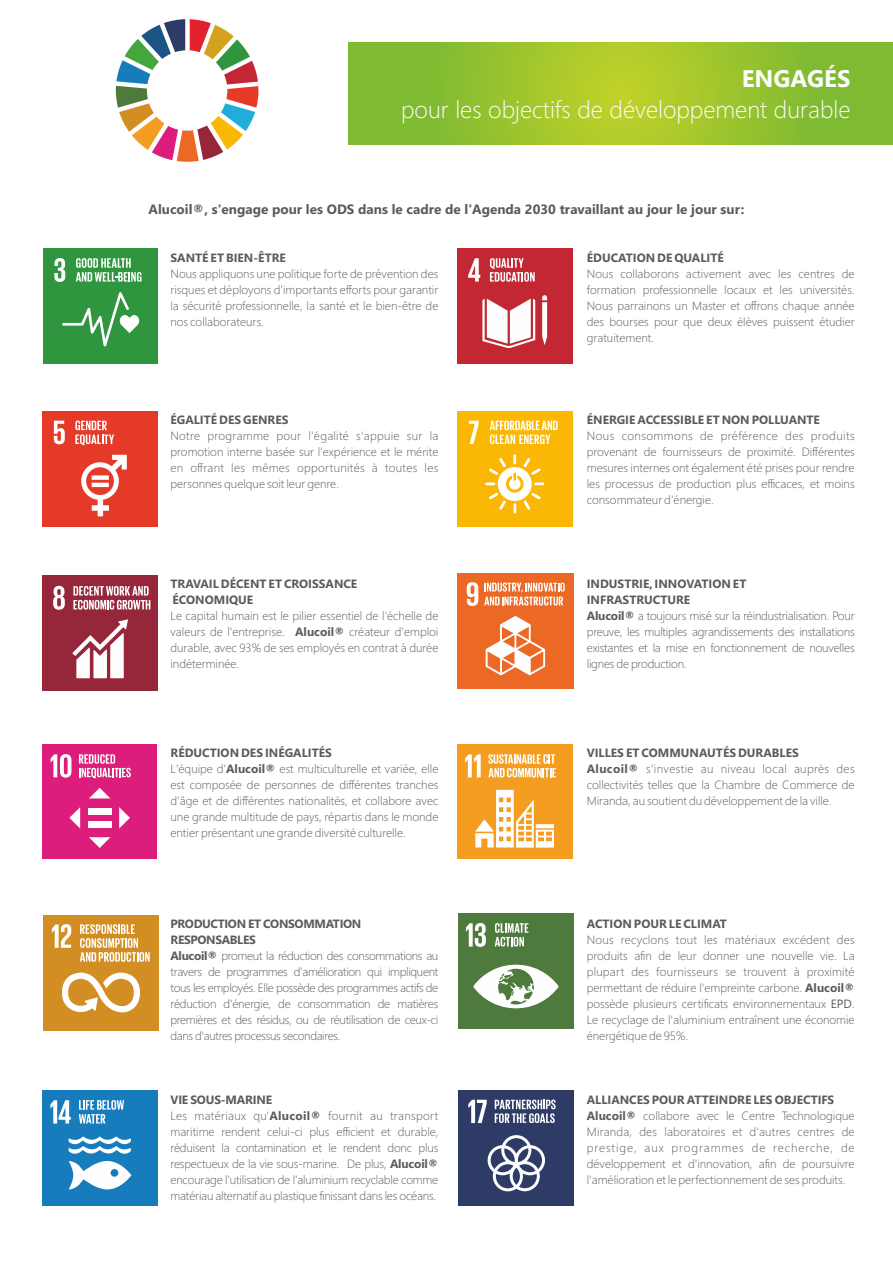
<style>
.page{position:relative;width:893px;height:1263px;background:#fff}
.page>*{position:absolute;margin:0;border:0;box-sizing:border-box;transform-origin:0 0}
.t1{font:300 24px "Segoe UI";color:#fefefe}
.t2{font:700 24px "Segoe UI";color:#fefefe}
.t3{font:700 13.5px "Segoe UI";color:#5b5b5b}
.t4{font:300 12px/15.9px "Segoe UI";color:#5b5b5b;text-align:justify}
.t5{font:300 12px/15.9px "Segoe UI";letter-spacing:-.025em;color:#5b5b5b}
.t6{font:700 12px/15.9px "Segoe UI";color:#5b5b5b}
.s1{font-weight:700}
.s2{font-weight:400}
</style>
<div class="page">
<svg style="left:349px;top:43px;width:544px;height:102px;background:#95c22e"></svg>
<svg style="left:116px;top:19px;width:142px;height:143px"></svg>
<div style="left:43px;top:249px;width:115px;height:115px;background:#2f953f"></div>
<svg style="left:54px;top:258px;width:11px;height:24px"></svg>
<svg style="left:62px;top:292px;width:77px;height:54px"></svg>
<svg style="left:76px;top:258px;width:65px;height:24px"></svg>
<div style="left:457px;top:249px;width:116px;height:115px;background:#c42734"></div>
<svg style="left:468px;top:258px;width:12px;height:24px"></svg>
<svg style="left:542px;top:295px;width:5px;height:50px"></svg>
<svg style="left:482px;top:298px;width:53px;height:50px"></svg>
<svg style="left:490px;top:258px;width:45px;height:24px"></svg>
<div style="left:42px;top:411px;width:116px;height:116px;background:#e63a29"></div>
<svg style="left:54px;top:421px;width:11px;height:23px"></svg>
<svg style="left:81px;top:455px;width:46px;height:61px"></svg>
<div style="left:92px;top:475px;width:17px;height:5px;background:#fefefe"></div>
<hr style="left:92px;top:483px;width:17px;height:4px;background:#fefefe">
<svg style="left:75px;top:421px;width:39px;height:24px"></svg>
<div style="left:457px;top:411px;width:116px;height:116px;background:#fab805"></div>
<svg style="left:469px;top:421px;width:10px;height:23px"></svg>
<svg style="left:490px;top:421px;width:68px;height:23px"></svg>
<svg style="left:485px;top:454px;width:59px;height:59px"></svg>
<div style="left:42px;top:575px;width:116px;height:116px;background:#96273b"></div>
<svg style="left:53px;top:586px;width:12px;height:24px"></svg>
<svg style="left:72px;top:619px;width:56px;height:59px"></svg>
<svg style="left:73px;top:586px;width:77px;height:23px"></svg>
<div style="left:42px;top:745px;width:115px;height:114px;background:#dd1d7b"></div>
<svg style="left:51px;top:754px;width:20px;height:24px"></svg>
<svg style="left:79px;top:754px;width:52px;height:24px"></svg>
<svg style="left:69px;top:807px;width:11px;height:21px"></svg>
<svg style="left:119px;top:807px;width:11px;height:21px"></svg>
<svg style="left:89px;top:788px;width:21px;height:10px"></svg>
<svg style="left:89px;top:837px;width:21px;height:11px"></svg>
<div style="left:88px;top:808px;width:23px;height:6px;background:#fefefe"></div>
<div style="left:88px;top:821px;width:23px;height:7px;background:#fefefe"></div>
<div style="left:457px;top:745px;width:115px;height:114px;background:#f59d21"></div>
<svg style="left:465px;top:754px;width:16px;height:23px"></svg>
<svg style="left:475px;top:790px;width:79px;height:58px"></svg>
<svg style="left:488px;top:754px;width:68px;height:23px"></svg>
<div style="left:457px;top:573px;width:117px;height:115px;background:#ec6925"></div>
<svg style="left:467px;top:582px;width:11px;height:24px"></svg>
<svg style="left:486px;top:616px;width:59px;height:59px"></svg>
<svg style="left:484px;top:583px;width:81px;height:22px"></svg>
<div style="left:43px;top:915px;width:116px;height:115px;background:#d28e22"></div>
<svg style="left:52px;top:924px;width:19px;height:24px"></svg>
<svg style="left:62px;top:972px;width:78px;height:40px"></svg>
<svg style="left:80px;top:924px;width:70px;height:38px"></svg>
<div style="left:458px;top:913px;width:116px;height:116px;background:#4f7a3d"></div>
<svg style="left:466px;top:923px;width:20px;height:24px"></svg>
<svg style="left:473px;top:965px;width:86px;height:43px"></svg>
<svg style="left:495px;top:923px;width:33px;height:23px"></svg>
<div style="left:42px;top:1090px;width:116px;height:116px;background:#177cbc"></div>
<svg style="left:50px;top:1100px;width:21px;height:23px"></svg>
<svg style="left:69px;top:1136px;width:62px;height:53px"></svg>
<svg style="left:79px;top:1100px;width:45px;height:23px"></svg>
<div style="left:458px;top:1090px;width:115px;height:116px;background:#2d3b66"></div>
<svg style="left:468px;top:1100px;width:19px;height:23px"></svg>
<svg style="left:488px;top:1135px;width:57px;height:56px"></svg>
<svg style="left:495px;top:1099px;width:61px;height:24px"></svg>
<h1 class="t2" style="left:742px;top:69px;width:110px">ENGAGÉS</h1>
<h1 class="t1" style="left:401px;top:101px;width:451px">pour les objectifs de développement durable</h1>
<p class="t3" style="left:149px;top:205px;width:597px">Alucoil®, s'engage pour les ODS dans le cadre de l'Agenda 2030 travaillant au jour le jour sur:</p>
<p class="t6" style="left:170px;top:251px;width:117px">SANTÉ ET BIEN-ÊTRE</p>
<p class="t4" style="left:170px;top:267px;width:269px">Nous appliquons une politique forte de prévention des risques et déployons d'importants efforts pour garantir la sécurité professionnelle, la santé et le bien-être de nos collaborateurs.</p>
<p class="t6" style="left:587px;top:251px;width:138px">ÉDUCATION DE QUALITÉ</p>
<p class="t4" style="left:587px;top:267px;width:269px">Nous collaborons activement avec les centres de formation professionnelle locaux et les universités.<br>Nous parrainons un Master et offrons chaque année des bourses pour que deux élèves puissent étudier gratuitement.</p>
<p class="t6" style="left:170px;top:413px;width:119px">ÉGALITÉ DES GENRES</p>
<p class="t4" style="left:170px;top:429px;width:269px">Notre programme pour l'égalité s'appuie sur la promotion interne basée sur l'expérience et le mérite en offrant les mêmes opportunités à toutes les personnes quelque soit leur genre.</p>
<p class="t6" style="left:170px;top:577px;width:188px">TRAVAIL DÉCENT ET CROISSANCE<br>ÉCONOMIQUE</p>
<p class="t4" style="left:170px;top:609px;width:269px">Le capital humain est le pilier essentiel de l'échelle de valeurs de l'entreprise. <span class="s1">Alucoil®</span> créateur d'emploi durable, avec 93% de ses employés en contrat à durée indéterminée.</p>
<p class="t4" style="left:170px;top:746px;width:269px;text-align:left"><span class="s1">RÉDUCTION DES INÉGALITÉS<br></span>L'équipe d'<span class="s1">Alucoil®</span> est multiculturelle et variée, elle est composée de personnes de différentes tranches d'âge et de différentes nationalités, et collabore avec une grande multitude de pays, répartis dans le monde entier présentant une grande diversité culturelle.</p>
<p class="t5" style="left:170px;top:917px;width:269px"><span class="s1">PRODUCTION ET CONSOMMATION RESPONSABLES<br>Alucoil®</span> promeut la réduction des consommations au travers de programmes d'amélioration qui impliquent tous les employés. Elle possède des programmes actifs de réduction d'énergie, de consommation de matières premières et des résidus, ou de réutilisation de ceux-ci dans d'autres processus secondaires.</p>
<p class="t4" style="left:170px;top:1093px;width:270px;text-align:left"><span class="s1">VIE SOUS-MARINE<br></span>Les matériaux qu'<span class="s1">Alucoil®</span> fournit au transport maritime rendent celui-ci plus efficient et durable, réduisent la contamination et le rendent donc plus respectueux de la vie sous-marine. De plus, <span class="s1">Alucoil® </span>encourage l'utilisation de l’aluminium recyclable comme matériau alternatif au plastique finissant dans les océans.</p>
<p class="t6" style="left:587px;top:413px;width:235px">ÉNERGIE ACCESSIBLE ET NON POLLUANTE</p>
<p class="t4" style="left:587px;top:429px;width:269px">Nous consommons de préférence des produits provenant de fournisseurs de proximité. Différentes mesures internes ont également été prises pour rendre les processus de production plus efficaces, et moins consommateur d'énergie.</p>
<p class="t4" style="left:587px;top:577px;width:269px;text-align:left"><span class="s1">INDUSTRIE, INNOVATION ET<br>INFRASTRUCTURE<br>Alucoil®</span> a toujours misé sur la réindustrialisation. Pour preuve, les multiples agrandissements des installations existantes et la mise en fonctionnement de nouvelles lignes de production.</p>
<p class="t4" style="left:587px;top:746px;width:269px;text-align:left"><span class="s1">VILLES ET COMMUNAUTÉS DURABLES<br>Alucoil®</span> s'investie au niveau local auprès des collectivités telles que la Chambre de Commerce de Miranda, au soutient du développement de la ville.</p>
<p class="t6" style="left:587px;top:917px;width:142px">ACTION POUR LE CLIMAT</p>
<p class="t4" style="left:587px;top:933px;width:269px">Nous recyclons tout les matériaux excédent des produits afin de leur donner une nouvelle vie. La plupart des fournisseurs se trouvent à proximité permettant de réduire l'empreinte carbone. <span class="s1">Alucoil® </span>possède plusieurs certificats environnementaux <span class="s2">EPD</span>.<br>Le recyclage de l'aluminium entraînent une économie énergétique de 95%.</p>
<p class="t4" style="left:587px;top:1093px;width:269px;text-align:left"><span class="s1">ALLIANCES POUR ATTEINDRE LES OBJECTIFS Alucoil®</span> collabore avec le Centre Technologique Miranda, des laboratoires et d'autres centres de prestige, aux programmes de recherche, de développement et d'innovation, afin de poursuivre l'amélioration et le perfectionnement de ses produits.</p>
</div>
